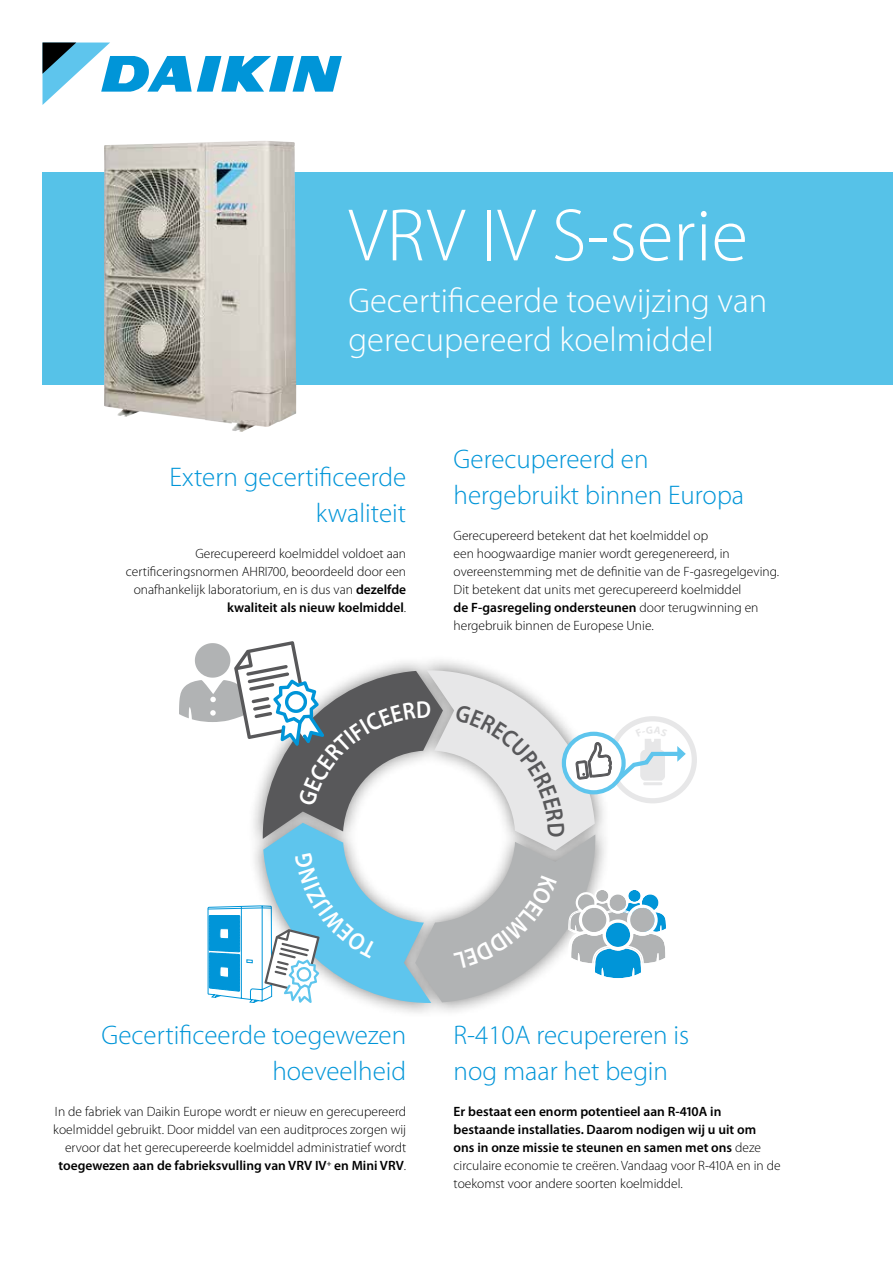
<style>
.page{position:relative;width:893px;height:1263px;background:#fff}
.page>*{position:absolute;margin:0;border:0;box-sizing:border-box;transform-origin:0 0}
.t1{font:300 75px "Myriad Pro";color:#fff}
.t2{font:300 34.5px/39px "Myriad Pro";color:#fff}
.t3{font:300 27px/36px "Myriad Pro";color:#0095d8;text-align:right}
.t4{font:300 13.5px/18px "Myriad Pro";color:#000;text-align:right}
.t5{font:600 13.5px/18px "Myriad Pro";color:#000}
.s1{font-weight:600}
.s2{font-weight:300}
</style>
<div class="page">
<svg style="left:42px;top:43px;width:300px;height:62px"></svg>
<div style="left:43px;top:173px;width:850px;height:212px;background:#56c2e8"></div>
<img style="left:104px;top:141px;width:192px;height:291px">
<div style="left:247px;top:654px;width:364px;height:365px;background:#000;opacity:.5"></div>
<div style="left:608px;top:716px;width:89px;height:87px;border:5px solid #e7e7e8;border-radius:50%"></div>
<svg style="left:179px;top:641px;width:507px;height:363px"></svg>
<h1 class="t1" style="left:348px;top:194px;width:401px">VRV IV S-serie</h1>
<h2 class="t2" style="left:348px;top:282px;width:420px">Gecertificeerde toewijzing van gerecupereerd koelmiddel</h2>
<h3 class="t3" style="left:170px;top:459px;width:238px">Extern gecertificeerde kwaliteit</h3>
<p class="t4" style="left:126px;top:545px;width:282px">Gerecupereerd koelmiddel voldoet aan certificeringsnormen AHRI700, beoordeeld door een onafhankelijk laboratorium, en is dus van <span class="s1">dezelfde kwaliteit als nieuw koelmiddel</span>.</p>
<h3 class="t3" style="left:454px;top:441px;width:292px;text-align:left">Gerecupereerd en hergebruikt binnen Europa</h3>
<p class="t4" style="left:454px;top:527px;width:327px;text-align:left">Gerecupereerd betekent dat het koelmiddel op<br>een hoogwaardige manier wordt geregenereerd, in overeenstemming met de definitie van de F-gasregelgeving.<br>Dit betekent dat units met gerecupereerd koelmiddel<br><span class="s1">de F-gasregeling ondersteunen</span> door terugwinning en hergebruik binnen de Europese Unie.</p>
<h3 class="t3" style="left:101px;top:1017px;width:306px">Gecertificeerde toegewezen hoeveelheid</h3>
<p class="t4" style="left:53px;top:1103px;width:354px">In de fabriek van Daikin Europe wordt er nieuw en gerecupereerd koelmiddel gebruikt. Door middel van een auditproces zorgen wij ervoor dat het gerecupereerde koelmiddel administratief wordt <span class="s1">toegewezen aan de fabrieksvulling van VRV IV</span><sup>+</sup> <span class="s1">en Mini VRV</span>.</p>
<h3 class="t3" style="left:454px;top:1017px;width:237px;text-align:left">R-410A recupereren is nog maar het begin</h3>
<p class="t5" style="left:454px;top:1102px;width:328px">Er bestaat een enorm potentieel aan R-410A in bestaande installaties. Daarom nodigen wij u uit om<br>ons in onze missie te steunen en samen met ons <span class="s2">deze circulaire economie te creëren. Vandaag voor R-410A en in de toekomst voor andere soorten koelmiddel.</span></p>
</div>
